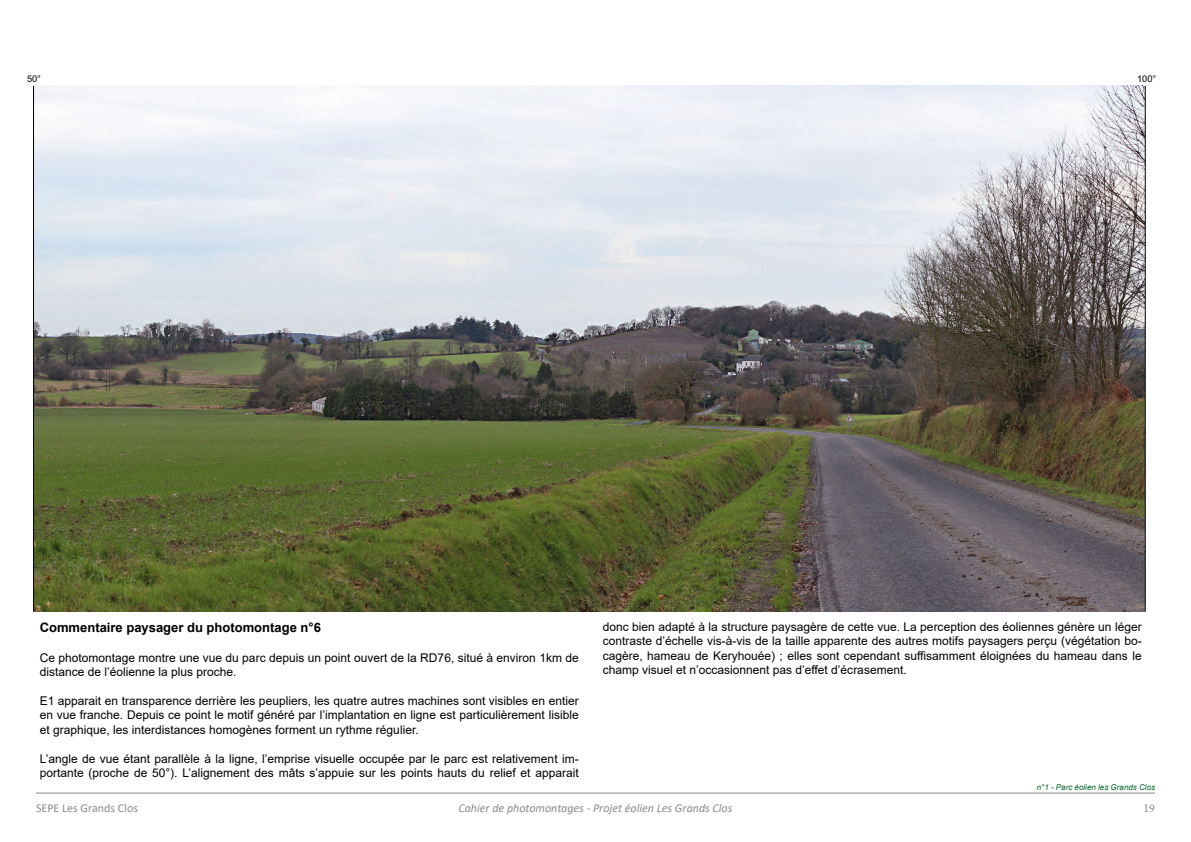
<style>
.page{position:relative;width:1191px;height:842px;background:#fff}
.page>*{position:absolute;margin:0;border:0;box-sizing:border-box;transform-origin:0 0}
.t1{font:700 13px "Arial";color:#000}
.t2{font:12px/14.4px "Arial";color:#000}
.t3{font:italic 12px "Calibri";color:#8a8a8a}
.t4{font:12px "Calibri";color:#8a8a8a}
.t5{font:12px "Minion Pro";color:#8c8b8b}
.t6{font:9.2px "Arial";color:#000}
.t7{font:italic 8px "Arial";color:#08652c}
</style>
<div class="page">
<img style="left:34px;top:86px;width:1110px;height:526px">
<hr style="left:36px;top:793px;width:1119px;height:1px;background:#8a8a8a">
<hr style="left:33px;top:86px;width:1px;height:526px;background:#000">
<hr style="left:1144px;top:86px;width:1px;height:526px;background:#000">
<p class="t6" style="left:27px;top:72px;width:16px">50°</p>
<p class="t6" style="left:1137px;top:72px;width:21px">100°</p>
<p class="t1" style="left:40px;top:618px;width:283px">Commentaire paysager du photomontage n°6</p>
<p class="t2" style="left:40px;top:650px;width:540px">Ce photomontage montre une vue du parc depuis un point ouvert de la RD76, situé à environ 1km de distance de l’éolienne la plus proche.</p>
<p class="t2" style="left:40px;top:693px;width:540px;text-align:justify">E1 apparait en transparence derrière les peupliers, les quatre autres machines sont visibles en entier en vue franche. Depuis ce point le motif généré par l’implantation en ligne est particulièrement lisible et graphique, les interdistances homogènes forment un rythme régulier.</p>
<p class="t2" style="left:40px;top:751px;width:540px">L’angle de vue étant parallèle à la ligne, l’emprise visuelle occupée par le parc est relativement im&shy;portante (proche de 50°). L’alignement des mâts s’appuie sur les points hauts du relief et apparait</p>
<p class="t2" style="left:602px;top:619px;width:540px;text-align:justify">donc bien adapté à la structure paysagère de cette vue. La perception des éoliennes génère un léger contraste d’échelle vis-à-vis de la taille apparente des autres motifs paysagers perçu (végétation bo&shy;cagère, hameau de Keryhouée) ; elles sont cependant suffisamment éloignées du hameau dans le champ visuel et n’occasionnent pas d’effet d’écrasement.</p>
<p class="t7" style="left:1036px;top:782px;width:120px">n°1 - Parc éolien les Grands Clos</p>
<p class="t4" style="left:36px;top:800px;width:103px">SEPE Les Grands Clos</p>
<p class="t3" style="left:458px;top:800px;width:275px">Cahier de photomontages - Projet éolien Les Grands Clos</p>
<p class="t5" style="left:1143px;top:800px;width:13px">19</p>
</div>
